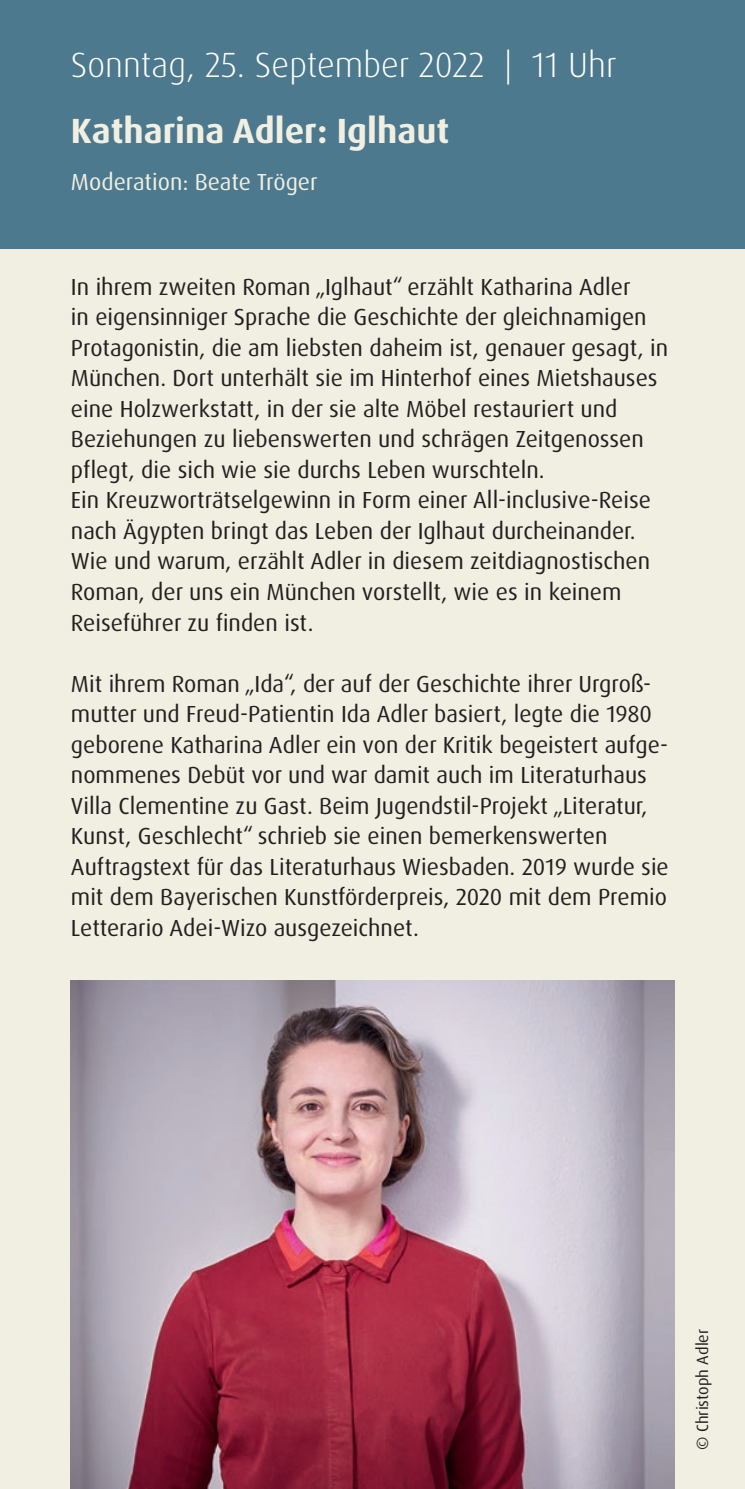
<style>
.page{position:relative;width:745px;height:1489px;background:#fff}
.page>*{position:absolute;margin:0;border:0;box-sizing:border-box;transform-origin:0 0}
.Zeit{font:300 35px "Dax Pro";color:#fff}
.Titel{font:700 35px "Dax Pro";color:#f1efe2}
.Fließtext_20_J__Lith{font:23.25px/30.5px "Dax Pro";color:#231f20}
.Untertitel{font:23.25px "Dax Pro";color:#f1efe2}
.Copyright{font:16.25px "Dax Pro";color:#231f20}
</style>
<div class="page">
<div style="left:0;top:206px;width:744px;height:1282px;background:#f1efe2"></div>
<div style="left:0;top:0;width:744px;height:248px;background:#4c798d"></div>
<img style="left:71px;top:980px;width:602px;height:508px">
<p class="Zeit" style="left:71px;top:42px;width:547px">Sonntag, 25. September 2022 | 11 Uhr</p>
<p class="Titel" style="left:71px;top:108px;width:379px">Katharina Adler: Iglhaut</p>
<p class="Untertitel" style="left:71px;top:167px;width:248px">Moderation: Beate Tröger</p>
<p class="Fließtext_20_J__Lith" style="left:71px;top:271px;width:598px">In ihrem zweiten Roman „Iglhaut“ erzählt Katharina Adler<br>in eigensinniger Sprache die Geschichte der gleichnamigen Protagonistin, die am liebsten daheim ist, genauer gesagt, in München. Dort unterhält sie im Hinterhof eines Mietshauses eine Holzwerkstatt, in der sie alte Möbel restauriert und Beziehungen zu liebenswerten und schrägen Zeitgenossen pflegt, die sich wie sie durchs Leben wurschteln.</p>
<p class="Fließtext_20_J__Lith" style="left:71px;top:485px;width:581px">Ein Kreuzworträtselgewinn in Form einer All-inclusive-Reise nach Ägypten bringt das Leben der Iglhaut durcheinander.<br>Wie und warum, erzählt Adler in diesem zeitdiagnostischen Roman, der uns ein München vorstellt, wie es in keinem Reiseführer zu finden ist.</p>
<p class="Fließtext_20_J__Lith" style="left:71px;top:668px;width:599px">Mit ihrem Roman „Ida“, der auf der Geschichte ihrer Urgroß&shy;mutter und Freud-Patientin Ida Adler basiert, legte die 1980 geborene Katharina Adler ein von der Kritik begeistert aufge&shy;nommenes Debüt vor und war damit auch im Literaturhaus Villa Clementine zu Gast. Beim Jugendstil-Projekt „Literatur, Kunst, Geschlecht“ schrieb sie einen bemerkenswerten Auftragstext für das Literaturhaus Wiesbaden. 2019 wurde sie mit dem Bayerischen Kunstförderpreis, 2020 mit dem Premio Letterario Adei-Wizo ausgezeichnet.</p>
<p class="Copyright" style="left:691px;top:1449px;width:123px;rotate:-90deg">© Christoph Adler</p>
</div>
